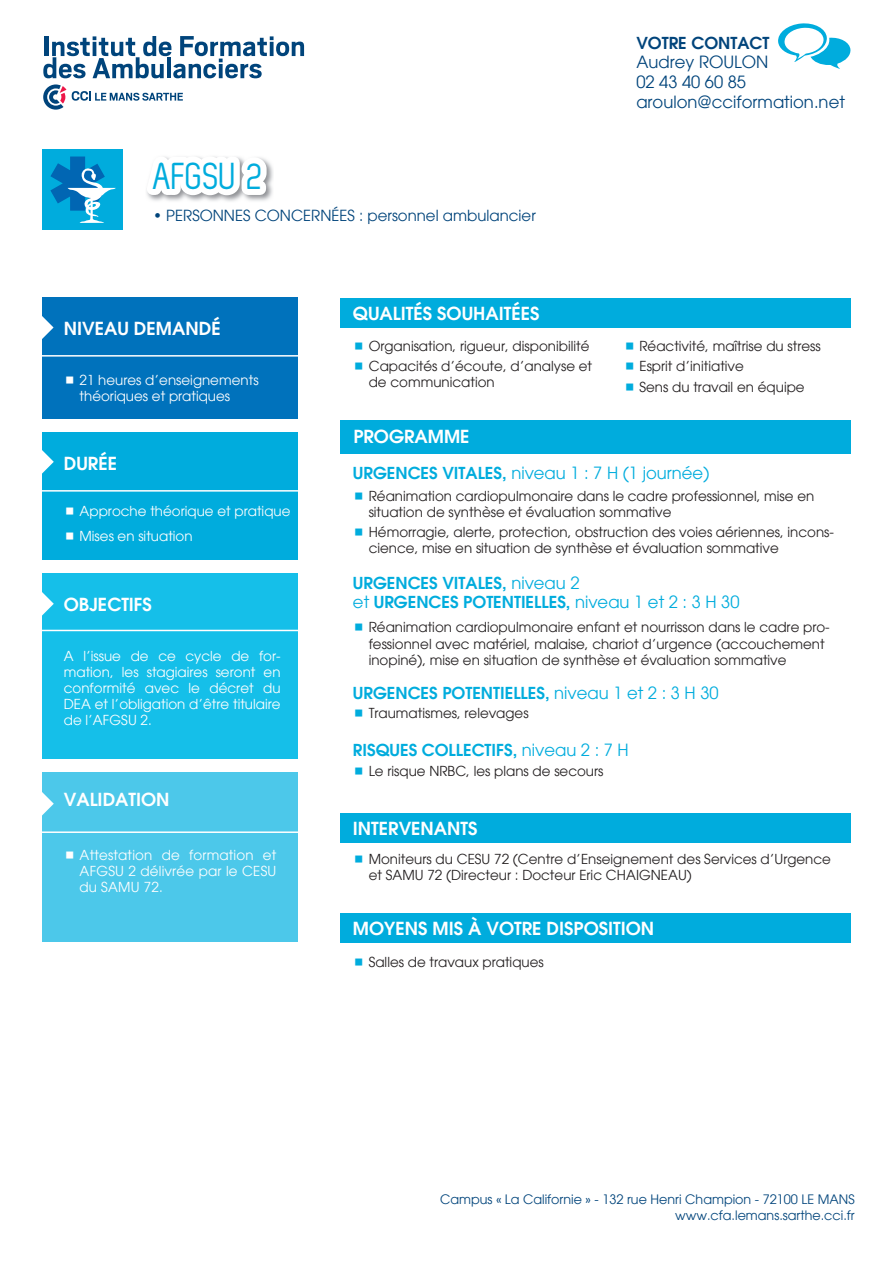
<style>
.page{position:relative;width:893px;height:1263px;background:#fff}
.page>*{position:absolute;margin:0;border:0;box-sizing:border-box;transform-origin:0 0}
.t1{font:37.5px "Zag";color:#00acdd}
.t2{font:600 18px "Avant Garde";color:#fff}
.t3{font:600 16.5px/19.8px "Avant Garde";color:#00acdd}
.t4{font:16.5px/19.8px "Avant Garde";color:#00447b}
.t5{font:16.5px "Avant Garde";color:#00acdd}
.t6{font:600 16.5px "Avant Garde";color:#00447b}
.t7{font:15px "Avant Garde";color:#00447b}
.t8{font:13.5px/16.2px "Avant Garde";color:#231f20}
.t9{font:13.5px/16.2px "Avant Garde";color:#fff}
.t10{font:12.75px/15.3px "Avant Garde";color:#00447b;text-align:right}
.s1{font-weight:600}
.s2{font-weight:400}
</style>
<div class="page">
<div style="left:43px;top:298px;width:255px;height:121px;background:#0072bc"></div>
<div style="left:43px;top:433px;width:255px;height:127px;background:#00acdd"></div>
<div style="left:43px;top:573px;width:255px;height:186px;background:#15bfe9"></div>
<hr style="left:21px;top:355px;width:278px;height:2px;background:#fff">
<hr style="left:21px;top:490px;width:278px;height:2px;background:#fff">
<hr style="left:21px;top:630px;width:278px;height:1px;background:#fff">
<svg style="left:42px;top:315px;width:12px;height:25px"></svg>
<svg style="left:42px;top:450px;width:12px;height:24px"></svg>
<svg style="left:42px;top:592px;width:12px;height:24px"></svg>
<div style="left:43px;top:772px;width:255px;height:170px;background:#4cc8ea"></div>
<svg style="left:42px;top:792px;width:12px;height:24px"></svg>
<hr style="left:38px;top:831px;width:277px;height:2px;background:#fff">
<svg style="left:43px;top:84px;width:23px;height:26px"></svg>
<svg style="left:72px;top:91px;width:111px;height:10px"></svg>
<svg style="left:43px;top:36px;width:261px;height:42px"></svg>
<svg style="left:778px;top:23px;width:73px;height:46px"></svg>
<div style="left:340px;top:298px;width:510px;height:29px;background:#00acdd"></div>
<div style="left:340px;top:913px;width:510px;height:30px;background:#00acdd"></div>
<div style="left:340px;top:813px;width:510px;height:30px;background:#00acdd"></div>
<svg style="left:146px;top:156px;width:127px;height:46px"></svg>
<div style="left:340px;top:420px;width:510px;height:33px;background:#00acdd"></div>
<div style="left:43px;top:149px;width:80px;height:81px;background:#00acdd"></div>
<svg style="left:50px;top:157px;width:66px;height:66px"></svg>
<h1 class="t1" style="left:153px;top:156px;width:113px">AFGSU 2</h1>
<p class="t7" style="left:153px;top:207px;width:384px">• PERSONNES CONCERNÉES : personnel ambulancier</p>
<h2 class="t2" style="left:64px;top:316px;width:158px">NIVEAU DEMANDÉ</h2>
<p class="t9" style="left:80px;top:372px;width:181px">21 heures d’enseignements théoriques et pratiques</p>
<h2 class="t2" style="left:353px;top:301px;width:188px">QUALITÉS SOUHAITÉES</h2>
<p class="t8" style="left:369px;top:335px;width:225px;line-height:20.4px">Organisation, rigueur, disponibilité<br>Capacités d’écoute, d’analyse et</p>
<p class="t8" style="left:369px;top:374px;width:128px">de communication</p>
<p class="t6" style="left:636px;top:32px;width:134px">VOTRE CONTACT</p>
<p class="t4" style="left:636px;top:52px;width:210px">Audrey ROULON<br>02 43 40 60 85 aroulon@cciformation.net</p>
<p class="t8" style="left:639px;top:335px;width:183px;line-height:20.4px">Réactivité, maîtrise du stress<br>Esprit d’initiative<br>Sens du travail en équipe</p>
<h2 class="t2" style="left:64px;top:451px;width:55px">DURÉE</h2>
<p class="t9" style="left:80px;top:498px;width:212px;line-height:24.8px">Approche théorique et pratique<br>Mises en situation</p>
<h2 class="t2" style="left:64px;top:592px;width:90px">OBJECTIFS</h2>
<p class="t9" style="left:64px;top:647px;width:218px;text-align:justify">A l’issue de ce cycle de for&shy;mation, les stagiaires seront en conformité avec le décret du DEA et l’obligation d’être titulaire de l’AFGSU 2.</p>
<h2 class="t2" style="left:64px;top:787px;width:107px">VALIDATION</h2>
<p class="t9" style="left:80px;top:847px;width:198px;text-align:justify">Attestation de formation et AFGSU 2 délivrée par le CESU du SAMU 72.</p>
<h2 class="t2" style="left:353px;top:425px;width:118px">PROGRAMME</h2>
<p class="t5" style="left:353px;top:463px;width:358px"><span class="s1">URGENCES VITALES,</span> niveau 1 : 7 H (1 journée)</p>
<p class="t8" style="left:369px;top:487px;width:447px">Réanimation cardiopulmonaire dans le cadre professionnel, mise en situation de synthèse et évaluation sommative</p>
<p class="t8" style="left:369px;top:524px;width:467px">Hémorragie, alerte, protection, obstruction des voies aériennes, incons&shy;cience, mise en situation de synthèse et évaluation sommative</p>
<p class="t3" style="left:353px;top:572px;width:388px">URGENCES VITALES, <span class="s2">niveau 2<br>et</span> URGENCES POTENTIELLES, <span class="s2">niveau 1 et 2 : 3 H 30</span></p>
<p class="t8" style="left:369px;top:619px;width:463px">Réanimation cardiopulmonaire enfant et nourrisson dans le cadre pro&shy;fessionnel avec matériel, malaise, chariot d’urgence (accouchement inopiné), mise en situation de synthèse et évaluation sommative</p>
<p class="t3" style="left:353px;top:683px;width:367px">URGENCES POTENTIELLES, <span class="s2">niveau 1 et 2 : 3 H 30</span></p>
<p class="t8" style="left:369px;top:705px;width:161px">Traumatismes, relevages</p>
<p class="t3" style="left:353px;top:740px;width:277px">RISQUES COLLECTIFS, <span class="s2">niveau 2 : 7 H</span></p>
<p class="t8" style="left:369px;top:762px;width:236px">Le risque NRBC, les plans de secours</p>
<h2 class="t2" style="left:353px;top:816px;width:126px">INTERVENANTS</h2>
<p class="t8" style="left:369px;top:851px;width:464px">Moniteurs du CESU 72 (Centre d’Enseignement des Services d’Urgence et SAMU 72 (Directeur : Docteur Eric CHAIGNEAU)</p>
<h2 class="t2" style="left:353px;top:916px;width:303px">MOYENS MIS À VOTRE DISPOSITION</h2>
<p class="t8" style="left:369px;top:953px;width:177px">Salles de travaux pratiques</p>
<p class="t10" style="left:440px;top:1192px;width:416px">Campus « La Californie » - 132 rue Henri Champion - 72100 LE MANS www.cfa.lemans.sarthe.cci.fr</p>
</div>
